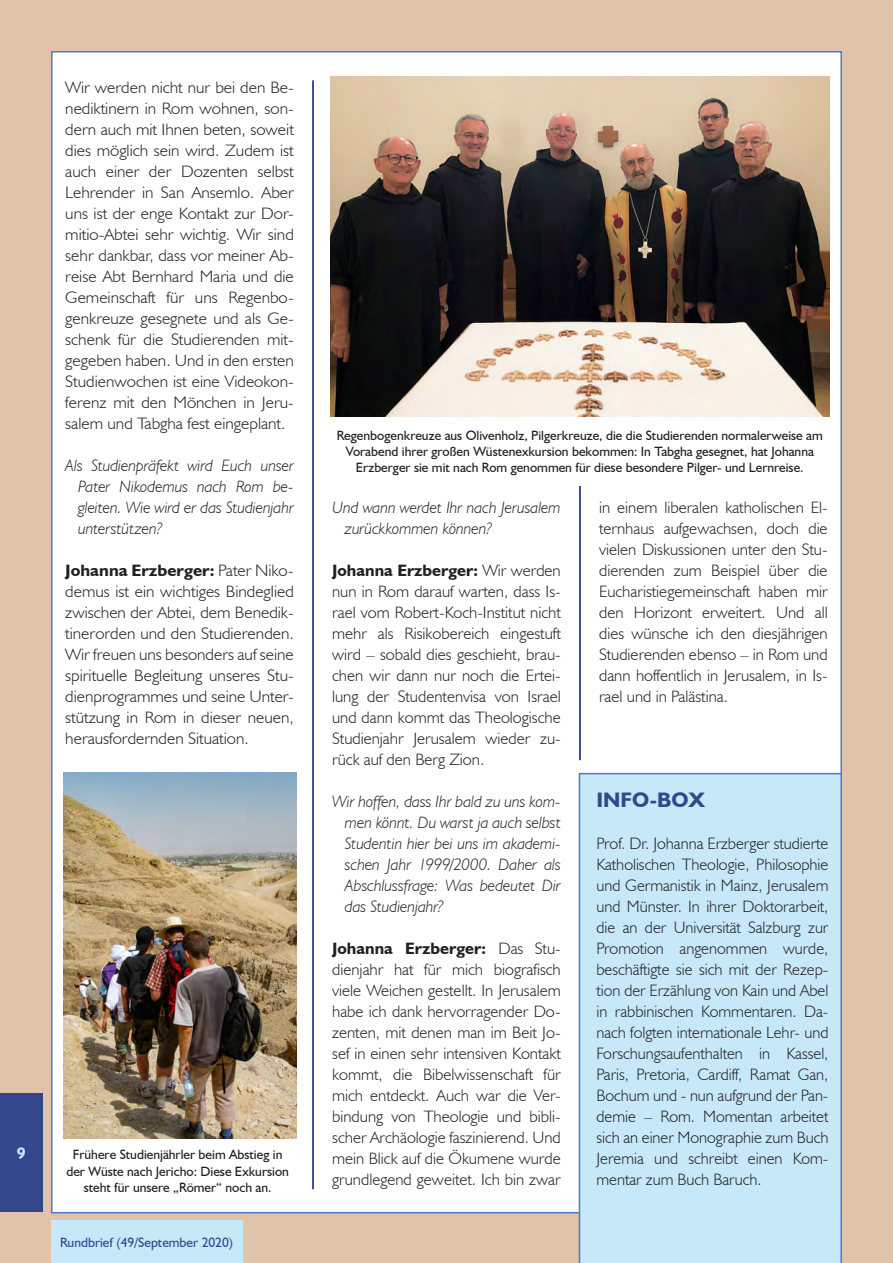
<style>
.page{position:relative;width:893px;height:1263px;background:#dfc3aa}
.page>*{position:absolute;margin:0;border:0;box-sizing:border-box;transform-origin:0 0}
.Haupttexte{font:700 21px "Humanist 521 BT";color:#35478c}
.Haupttexte_Blocksatz{font:300 16.5px/21px "Humanist 521 BT";color:#231f20;text-align:justify}
.Haupttexte_Blocksatz-2{font:300 16.5px/21px "Humanist 521 BT";color:#231f20;text-align:justify;scale:1.05 1}
.Haupttexte-2{font:300 16.5px/21px "Humanist 521 BT";color:#231f20;text-align:justify}
.Interview-Frage{font:italic 300 16.5px/21px "Humanist 521 BT";color:#231f20;text-align:justify}
.t1{font:700 16.5px "Humanist 521 BT";color:#c6e8f9}
.Bildunterschrift{font:13.5px/16.2px "Humanist 521 BT";color:#231f20;text-align:center}
.t2{font:13.5px "Humanist 521 BT";color:#35478c}
.s1{font-weight:700}
</style>
<div class="page">
<div style="left:52px;top:52px;width:789px;height:1161px;background:#fff"></div>
<hr style="left:312px;top:80px;width:2px;height:1109px;background:#35478c">
<hr style="left:579px;top:485px;width:2px;height:275px;background:#35478c">
<img style="left:331px;top:77px;width:498px;height:340px">
<div style="left:579px;top:773px;width:263px;height:490px;background:#c6e8f9"></div>
<img style="left:64px;top:773px;width:232px;height:365px">
<div style="left:51px;top:1220px;width:191px;height:43px;background:#c6e8f9"></div>
<div style="left:0;top:1093px;width:43px;height:119px;background:#35478c"></div>
<p class="Haupttexte_Blocksatz-2" style="left:65px;top:77px;width:219px">Wir werden nicht nur bei den Be&shy;nediktinern in Rom wohnen, son&shy;dern auch mit Ihnen beten, soweit dies möglich sein wird. Zudem ist auch einer der Dozenten selbst Lehrender in San Ansemlo. Aber uns ist der enge Kontakt zur Dor&shy;mitio-Abtei sehr wichtig. Wir sind sehr dankbar, dass vor meiner Ab&shy;reise Abt Bernhard Maria und die Gemeinschaft für uns Regenbo&shy;genkreuze gesegnete und als Ge&shy;schenk für die Studierenden mit&shy;gegeben haben. Und in den ersten Studienwochen ist eine Videokon&shy;ferenz mit den Mönchen in Jeru&shy;salem und Tabgha fest eingeplant.</p>
<p class="Interview-Frage" style="left:78px;top:455px;width:217px;text-indent:-13px">Als Studienpräfekt wird Euch unser Pater Nikodemus nach Rom be&shy;gleiten. Wie wird er das Studienjahr unterstützen?</p>
<p class="Haupttexte_Blocksatz-2" style="left:65px;top:560px;width:219px"><span class="s1">Johanna Erzberger:</span> Pater Niko&shy;demus ist ein wichtiges Bindeglied zwischen der Abtei, dem Benedik&shy;tinerorden und den Studierenden.<br>Wir freuen uns besonders auf seine spirituelle Begleitung unseres Stu&shy;dienprogrammes und seine Unter&shy;stützung in Rom in dieser neuen, herausfordernden Situation.</p>
<p class="t1" style="left:17px;top:1143px;width:10px">9</p>
<p class="Bildunterschrift" style="left:66px;top:1146px;width:224px">Frühere Studienjährler beim Abstieg in der Wüste nach Jericho: Diese Exkursion steht für unsere „Römer“ noch an.</p>
<p class="t2" style="left:60px;top:1234px;width:174px">Rundbrief (49/September 2020)</p>
<p class="Bildunterschrift" style="left:337px;top:427px;width:487px">Regenbogenkreuze aus Olivenholz, Pilgerkreuze, die die Studierenden normalerweise am<br>Vorabend ihrer großen Wüstenexkursion bekommen: In Tabgha gesegnet, hat Johanna<br>Erzberger sie mit nach Rom genommen für diese besondere Pilger- und Lernreise.</p>
<p class="Interview-Frage" style="left:345px;top:497px;width:217px;text-indent:-13px">Und wann werdet Ihr nach Jerusalem zurückkommen können?</p>
<p class="Haupttexte_Blocksatz" style="left:332px;top:560px;width:230px"><span class="s1">Johanna Erzberger:</span> Wir werden nun in Rom darauf warten, dass Is&shy;rael vom Robert-Koch-Institut nicht mehr als Risikobereich eingestuft wird – sobald dies geschieht, brau&shy;chen wir dann nur noch die Ertei&shy;lung der Studentenvisa von Israel und dann kommt das Theologische Studienjahr Jerusalem wieder zu&shy;rück auf den Berg Zion.</p>
<p class="Interview-Frage" style="left:345px;top:791px;width:217px;text-indent:-13px">Wir hoffen, dass Ihr bald zu uns kom&shy;men könnt. Du warst ja auch selbst Studentin hier bei uns im akademi&shy;schen Jahr 1999/2000. Daher als Abschlussfrage: Was bedeutet Dir das Studienjahr?</p>
<p class="Haupttexte_Blocksatz" style="left:332px;top:938px;width:230px"><span class="s1">Johanna Erzberger:</span> Das Stu&shy;dienjahr hat für mich biografisch viele Weichen gestellt. In Jerusalem habe ich dank hervorragender Do&shy;zenten, mit denen man im Beit Jo&shy;sef in einen sehr intensiven Kontakt kommt, die Bibelwissenschaft für mich entdeckt. Auch war die Ver&shy;bindung von Theologie und bibli&shy;scher Archäologie faszinierend. Und mein Blick auf die Ökumene wurde grundlegend geweitet. Ich bin zwar</p>
<p class="Haupttexte_Blocksatz" style="left:599px;top:497px;width:230px">in einem liberalen katholischen El&shy;ternhaus aufgewachsen, doch die vielen Diskussionen unter den Stu&shy;dierenden zum Beispiel über die Eucharistiegemeinschaft haben mir den Horizont erweitert. Und all dies wünsche ich den diesjährigen Studierenden ebenso – in Rom und dann hoffentlich in Jerusalem, in Is&shy;rael und in Palästina.</p>
<p class="Haupttexte" style="left:596px;top:787px;width:110px">INFO-BOX</p>
<p class="Haupttexte-2" style="left:596px;top:833px;width:233px">Prof. Dr. Johanna Erzberger studierte Katholischen Theologie, Philosophie und Germanistik in Mainz, Jerusalem und Münster. In ihrer Doktorarbeit, die an der Universität Salzburg zur Promotion angenommen wurde, beschäftigte sie sich mit der Rezep&shy;tion der Erzählung von Kain und Abel in rabbinischen Kommentaren. Da&shy;nach folgten internationale Lehr- und Forschungsaufenthalten in Kassel, Paris, Pretoria, Cardiff, Ramat Gan, Bochum und - nun aufgrund der Pan&shy;demie – Rom. Momentan arbeitet sich an einer Monographie zum Buch Jeremia und schreibt einen Kom&shy;mentar zum Buch Baruch.</p>
</div>
